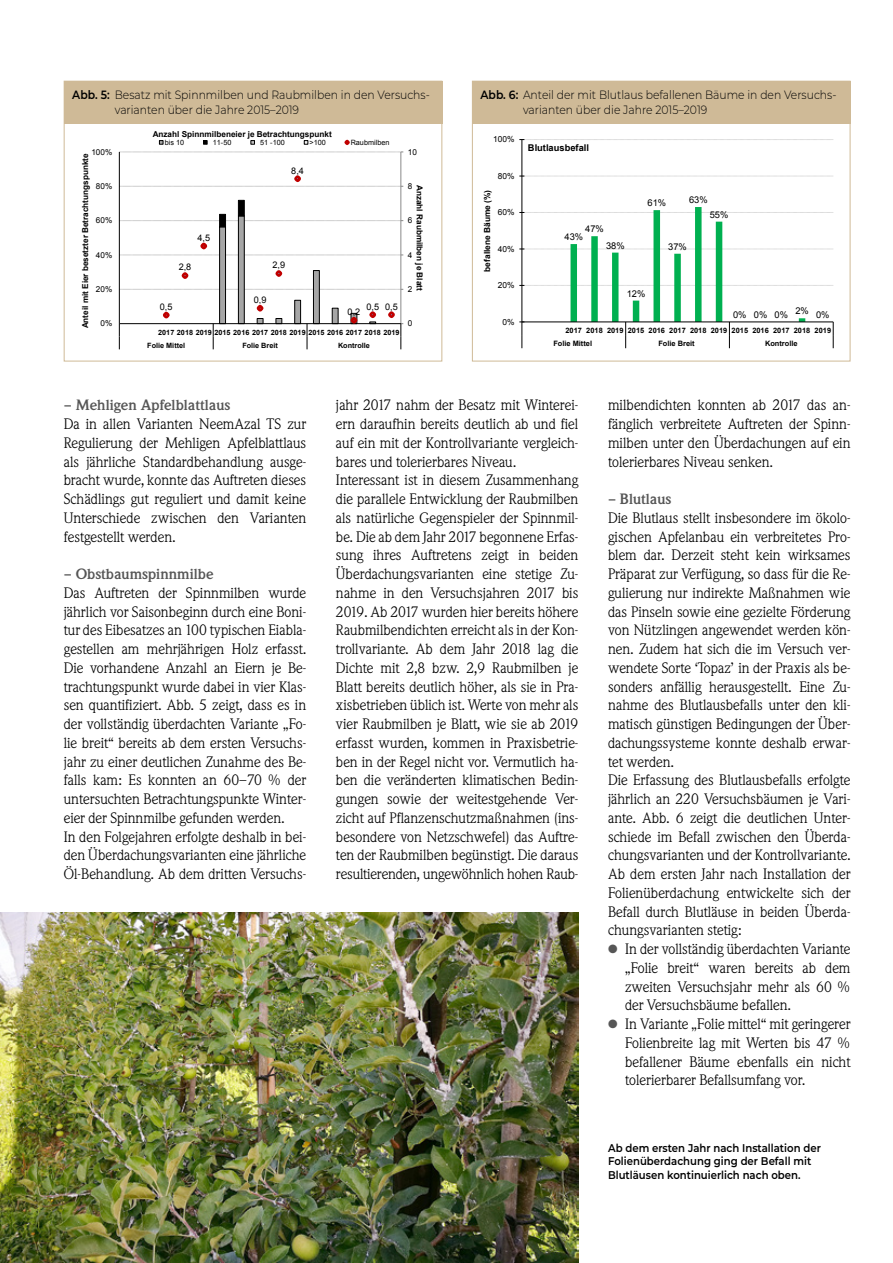
<style>
.page{position:relative;width:893px;height:1263px;background:#fff}
.page>*{position:absolute;margin:0;border:0;box-sizing:border-box;transform-origin:0 0}
.t1{font:15px/18.8px "Weidemann BQ";color:#000;text-align:justify}
.t2{font:700 15px "Weidemann BQ";color:#565656}
.t3{font:300 12px/15px "Montserrat";color:#000;scale:.9 1}
.t4{font:600 11.25px/13.5px "Montserrat";color:#000;scale:.9 1}
.t5{font:9.3px "Arial";color:#000}
.t6{font:700 9.3px "Arial";color:#000}
.t7{font:9.15px "Arial";color:#000}
.t8{font:8.4px "Arial";color:#000}
.t9{font:700 8.4px "Arial";color:#000}
.t10{font:700 8.25px "Arial";color:#000}
.t11{font:8.25px "Arial";color:#000}
.t12{font:700 7.35px/13.2px "Arial";color:#000}
.t13{font:700 7.2px/12.9px "Arial";color:#000}
.t14{font:7.2px "Arial";color:#000}
.s1{font-weight:600}
.s2{color:#565656}
</style>
<div class="page">
<hr style="left:522px;top:140px;width:1px;height:182px;background:#000">
<svg style="left:519px;top:176px;width:314px;height:1px"></svg>
<svg style="left:519px;top:139px;width:314px;height:1px"></svg>
<svg style="left:519px;top:207px;width:315px;height:141px"></svg>
<hr style="left:401px;top:152px;width:1px;height:172px;background:#898989">
<hr style="left:119px;top:152px;width:1px;height:172px;background:#000">
<svg style="left:119px;top:171px;width:284px;height:16px"></svg>
<svg style="left:119px;top:200px;width:284px;height:149px"></svg>
<svg style="left:119px;top:139px;width:284px;height:14px"></svg>
<div style="left:64px;top:81px;width:378px;height:42px;background:#cfba97"></div>
<div style="left:472px;top:81px;width:378px;height:42px;background:#cfba97"></div>
<img style="left:0;top:913px;width:578px;height:350px">
<p class="t3" style="left:115px;top:87px;width:352px;text-indent:-43px"><span class="s1">Abb. 5:</span> Besatz mit Spinnmilben und Raubmilben in den Versuchs&shy;varianten über die Jahre 2015–2019</p>
<p class="t3" style="left:523px;top:87px;width:350px;text-indent:-43px"><span class="s1">Abb. 6:</span> Anteil der mit Blutlaus befallenen Bäume in den Versuchs&shy;varianten über die Jahre 2015–2019</p>
<p class="t10" style="left:153px;top:129px;width:181px">Anzahl Spinnmilbeneier je Betrachtungspunkt</p>
<p class="t14" style="left:165px;top:137px;width:21px">bis 10</p>
<p class="t14" style="left:213px;top:137px;width:20px">11-50</p>
<p class="t14" style="left:260px;top:137px;width:26px">51 -100</p>
<p class="t14" style="left:310px;top:137px;width:18px">&gt;100</p>
<p class="t14" style="left:351px;top:137px;width:40px">Raubmilben</p>
<p class="t11" style="left:91px;top:146px;width:22px">100%</p>
<p class="t10" style="left:80px;top:328px;width:176px;rotate:-90deg">Anteil mit Eier besetzter Betrachtungspunkte</p>
<p class="t11" style="left:96px;top:181px;width:18px">80%</p>
<p class="t11" style="left:96px;top:215px;width:18px">60%</p>
<p class="t11" style="left:96px;top:249px;width:18px">40%</p>
<p class="t11" style="left:96px;top:284px;width:18px">20%</p>
<p class="t11" style="left:100px;top:318px;width:13px">0%</p>
<p class="t7" style="left:197px;top:232px;width:14px">4,5</p>
<p class="t7" style="left:179px;top:261px;width:14px">2,8</p>
<p class="t7" style="left:160px;top:301px;width:14px">0,5</p>
<p class="t7" style="left:291px;top:164px;width:14px">8,4</p>
<p class="t7" style="left:273px;top:259px;width:14px">2,9</p>
<p class="t7" style="left:254px;top:294px;width:14px">0,9</p>
<p class="t7" style="left:366px;top:300px;width:33px">0,5 0,5</p>
<p class="t7" style="left:348px;top:306px;width:14px">0,2</p>
<p class="t13" style="left:147px;top:326px;width:254px;text-indent:11px">2017 2018 2019 2015 2016 2017 2018 2019 2015 2016 2017 2018 2019<br>Folie Mittel</p>
<p class="t13" style="left:242px;top:339px;width:37px">Folie Breit</p>
<p class="t13" style="left:338px;top:339px;width:33px">Kontrolle</p>
<p class="t11" style="left:408px;top:146px;width:11px">10</p>
<p class="t11" style="left:408px;top:181px;width:6px">8</p>
<p class="t10" style="left:425px;top:185px;width:107px;rotate:90deg">Anzahl Raubmilben je Blatt</p>
<p class="t11" style="left:408px;top:215px;width:6px">6</p>
<p class="t11" style="left:408px;top:249px;width:6px">4</p>
<p class="t11" style="left:408px;top:284px;width:6px">2</p>
<p class="t11" style="left:408px;top:318px;width:6px">0</p>
<p class="t8" style="left:493px;top:134px;width:23px">100%</p>
<p class="t8" style="left:498px;top:170px;width:18px">80%</p>
<p class="t9" style="left:482px;top:272px;width:83px;rotate:-90deg">befallene Bäume (%)</p>
<p class="t8" style="left:498px;top:207px;width:18px">60%</p>
<p class="t8" style="left:498px;top:243px;width:18px">40%</p>
<p class="t8" style="left:498px;top:280px;width:18px">20%</p>
<p class="t8" style="left:503px;top:316px;width:14px">0%</p>
<p class="t6" style="left:528px;top:142px;width:63px">Blutlausbefall</p>
<p class="t5" style="left:585px;top:223px;width:20px">47%</p>
<p class="t5" style="left:564px;top:231px;width:20px">43%</p>
<p class="t5" style="left:606px;top:239px;width:20px">38%</p>
<p class="t5" style="left:647px;top:197px;width:20px">61%</p>
<p class="t5" style="left:689px;top:194px;width:20px">63%</p>
<p class="t5" style="left:710px;top:208px;width:20px">55%</p>
<p class="t5" style="left:668px;top:240px;width:20px">37%</p>
<p class="t5" style="left:627px;top:287px;width:20px">12%</p>
<p class="t5" style="left:733px;top:308px;width:98px">0% 0% 0% 2% 0%</p>
<p class="t12" style="left:553px;top:324px;width:279px;text-indent:12px">2017 2018 2019 2015 2016 2017 2018 2019 2015 2016 2017 2018 2019<br>Folie Mittel</p>
<p class="t12" style="left:658px;top:337px;width:38px">Folie Breit</p>
<p class="t12" style="left:765px;top:337px;width:34px">Kontrolle</p>
<p class="t2" style="left:64px;top:397px;width:168px">– Mehligen Apfelblattlaus</p>
<p class="t1" style="left:64px;top:415px;width:244px">Da in allen Varianten NeemAzal TS zur Regulierung der Mehligen Apfelblattlaus als jährliche Standardbehandlung ausge&shy;bracht wurde, konnte das Auftreten dieses Schädlings gut reguliert und damit keine Unterschiede zwischen den Varianten festgestellt werden.</p>
<p class="t2" style="left:64px;top:565px;width:152px">– Obstbaumspinnmilbe</p>
<p class="t1" style="left:64px;top:584px;width:244px;text-align:left">Das Auftreten der Spinnmilben wurde jährlich vor Saisonbeginn durch eine Boni&shy;tur des Eibesatzes an 100 typischen Eiabla&shy;gestellen am mehrjährigen Holz erfasst.<br>Die vorhandene Anzahl an Eiern je Be&shy;trachtungspunkt wurde dabei in vier Klas&shy;sen quantifiziert. Abb. 5 zeigt, dass es in der vollständig überdachten Variante „Fo&shy;lie breit“ bereits ab dem ersten Versuchs&shy;jahr zu einer deutlichen Zunahme des Be&shy;falls kam: Es konnten an 60–70 % der untersuchten Betrachtungspunkte Winter&shy;eier der Spinnmilbe gefunden werden.<br>In den Folgejahren erfolgte deshalb in bei&shy;den Überdachungsvarianten eine jährliche Öl-Behandlung. Ab dem dritten Versuchs-</p>
<p class="t1" style="left:336px;top:396px;width:244px;text-align:left">jahr 2017 nahm der Besatz mit Winterei&shy;ern daraufhin bereits deutlich ab und fiel auf ein mit der Kontrollvariante vergleich&shy;bares und tolerierbares Niveau.<br>Interessant ist in diesem Zusammenhang die parallele Entwicklung der Raubmilben als natürliche Gegenspieler der Spinnmil&shy;be. Die ab dem Jahr 2017 begonnene Erfas&shy;sung ihres Auftretens zeigt in beiden Überdachungsvarianten eine stetige Zu&shy;nahme in den Versuchsjahren 2017 bis 2019. Ab 2017 wurden hier bereits höhere Raubmilbendichten erreicht als in der Kon&shy;trollvariante. Ab dem Jahr 2018 lag die Dichte mit 2,8 bzw. 2,9 Raubmilben je Blatt bereits deutlich höher, als sie in Pra&shy;xisbetrieben üblich ist. Werte von mehr als vier Raubmilben je Blatt, wie sie ab 2019 erfasst wurden, kommen in Praxisbetrie&shy;ben in der Regel nicht vor. Vermutlich ha&shy;ben die veränderten klimatischen Bedin&shy;gungen sowie der weitestgehende Ver&shy;zicht auf Pflanzenschutzmaßnahmen (ins&shy;besondere von Netzschwefel) das Auftre&shy;ten der Raubmilben begünstigt. Die daraus resultierenden, ungewöhnlich hohen Raub-</p>
<p class="t1" style="left:608px;top:396px;width:244px">milbendichten konnten ab 2017 das an&shy;fänglich verbreitete Auftreten der Spinn&shy;milben unter den Überdachungen auf ein tolerierbares Niveau senken.</p>
<p class="t2" style="left:608px;top:490px;width:65px">– Blutlaus</p>
<p class="t1" style="left:608px;top:509px;width:244px;text-align:left">Die Blutlaus stellt insbesondere im ökolo&shy;gischen Apfelanbau ein verbreitetes Pro&shy;blem dar. Derzeit steht kein wirksames Präparat zur Verfügung, so dass für die Re&shy;gulierung nur indirekte Maßnahmen wie das Pinseln sowie eine gezielte Förderung von Nützlingen angewendet werden kön&shy;nen. Zudem hat sich die im Versuch ver&shy;wendete Sorte ‘Topaz’ in der Praxis als be&shy;sonders anfällig herausgestellt. Eine Zu&shy;nahme des Blutlausbefalls unter den kli&shy;matisch günstigen Bedingungen der Über&shy;dachungssysteme konnte deshalb erwar&shy;tet werden.<br>Die Erfassung des Blutlausbefalls erfolgte jährlich an 220 Versuchsbäumen je Vari&shy;ante. Abb. 6 zeigt die deutlichen Unter&shy;schiede im Befall zwischen den Überda&shy;chungsvarianten und der Kontrollvariante.<br>Ab dem ersten Jahr nach Installation der Folienüberdachung entwickelte sich der Befall durch Blutläuse in beiden Überda&shy;chungsvarianten stetig:</p>
<p class="t1" style="left:625px;top:940px;width:227px;text-indent:-17px"><span class="s2">●</span> In der vollständig überdachten Variante „Folie breit“ waren bereits ab dem zweiten Versuchsjahr mehr als 60 % der Versuchsbäume befallen.</p>
<p class="t1" style="left:625px;top:1015px;width:227px;text-indent:-17px"><span class="s2">●</span> In Variante „Folie mittel“ mit geringerer Folienbreite lag mit Werten bis 47 % befallener Bäume ebenfalls ein nicht tolerierbarer Befallsumfang vor.</p>
<p class="t4" style="left:608px;top:1140px;width:238px">Ab dem ersten Jahr nach Installation der<br>Folienüberdachung ging der Befall mit<br>Blutläusen kontinuierlich nach oben.</p>
</div>
